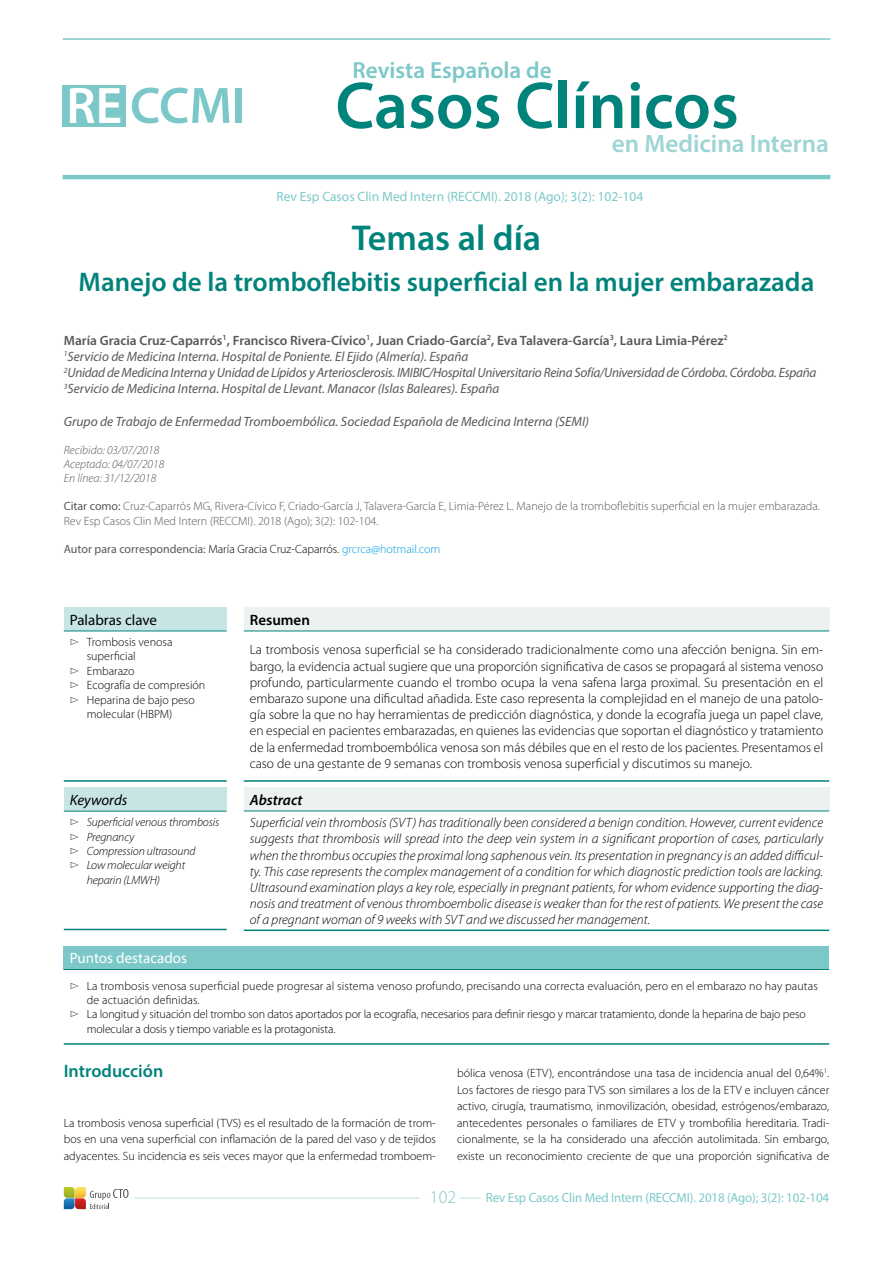
<style>
.page{position:relative;width:893px;height:1263px;background:#fff}
.page>*{position:absolute;margin:0;border:0;box-sizing:border-box;transform-origin:0 0}
.t1{font:600 66.75px "Myriad Pro";color:#00837b}
.t2{font:600 36px "Myriad Pro";color:#00837b}
.t3{font:600 27px "Myriad Pro";color:#00837a}
.t4{font:600 25.2px "Myriad Pro";color:#9dd4d4}
.t5{font:600 23.25px "Myriad Pro";color:#7cc8c9}
.t6{font:600 18px "Myriad Pro";color:#00837b}
.t7{font:300 18px "Myriad Pro";color:#7cc8c9}
.t8{font:15px "Myriad Pro";color:#fff}
.t9{font:15px "Myriad Pro";color:#000}
.t10{font:italic 15px "Myriad Pro";color:#000}
.t11{font:italic 600 15px "Myriad Pro";color:#000}
.t12{font:600 15px "Myriad Pro";color:#000}
.t13{font:300 13.5px/16.2px "Myriad Pro";color:#000;text-align:justify}
.t14{font:italic 300 13.5px/16.2px "Myriad Pro";color:#000;text-align:justify}
.t15{font:italic 13.5px/16.2px "Myriad Pro";color:#58585a}
.t16{font:13.5px "Myriad Pro";color:#7cc8c9}
.t17{font:13.2px "Myriad Pro";letter-spacing:-.01em;color:#7cc8c9}
.t18{font:300 12px/16.5px "Myriad Pro";color:#000;text-align:justify}
.t19{font:300 12px/14.4px "Myriad Pro";color:#58585a}
.t20{font:italic 300 12px "Myriad Pro";letter-spacing:-.01em;color:#000}
.t21{font:12px "Myriad Pro";color:#58585a}
.t22{font:italic 300 12px/14.4px "Myriad Pro";color:#58585a}
.s1{font-weight:600;font-style:normal}
.s2{font-weight:400}
.s3{font-weight:300;color:#000}
.s4{font-weight:300;color:#009ee0}
</style>
<div class="page">
<div style="left:63px;top:85px;width:63px;height:41px;background:#7cc8c9"></div>
<svg style="left:70px;top:88px;width:50px;height:35px"></svg>
<svg style="left:132px;top:88px;width:97px;height:35px"></svg>
<div style="left:236px;top:88px;width:6px;height:35px;background:#7cc8c9"></div>
<hr style="left:63px;top:38px;width:767px;height:2px;background:#7cc8c9">
<hr style="left:63px;top:175px;width:767px;height:4px;background:#7cc8c9">
<svg style="left:64px;top:1187px;width:65px;height:22px"></svg>
<hr style="left:134px;top:1198px;width:285px;height:1px;background:#b9dfdf">
<svg style="left:460px;top:1198px;width:20px;height:1px"></svg>
<div style="left:64px;top:608px;width:163px;height:23px;background:#c6e5e4"></div>
<hr style="left:64px;top:780px;width:163px;height:2px;background:#00837b">
<hr style="left:64px;top:631px;width:163px;height:1px;background:#00837b">
<div style="left:64px;top:788px;width:163px;height:23px;background:#c6e5e4"></div>
<hr style="left:64px;top:929px;width:163px;height:1px;background:#00837b">
<hr style="left:64px;top:811px;width:163px;height:1px;background:#00837b">
<div style="left:244px;top:608px;width:585px;height:23px;background:#ebf2f1"></div>
<hr style="left:244px;top:780px;width:585px;height:2px;background:#00837b">
<hr style="left:244px;top:631px;width:585px;height:1px;background:#00837b">
<div style="left:244px;top:788px;width:585px;height:23px;background:#ebf2f1"></div>
<hr style="left:244px;top:929px;width:585px;height:2px;background:#00837b">
<hr style="left:244px;top:810px;width:585px;height:1px;background:#00837b">
<div style="left:64px;top:946px;width:765px;height:23px;background:#7cc8c9"></div>
<hr style="left:64px;top:969px;width:765px;height:1px;background:#00837b">
<hr style="left:64px;top:1043px;width:765px;height:2px;background:#00837b">
<h3 class="t5" style="left:352px;top:56px;width:201px">Revista Española de</h3>
<h1 class="t1" style="left:335px;top:63px;width:405px">Casos Clínicos</h1>
<h3 class="t4" style="left:612px;top:127px;width:218px">en Medicina Interna</h3>
<p class="t16" style="left:276px;top:188px;width:368px">Rev Esp Casos Clin Med Intern (RECCMI). 2018 (Ago); 3(2): 102-104</p>
<h2 class="t2" style="left:352px;top:215px;width:191px">Temas al día</h2>
<h3 class="t3" style="left:79px;top:265px;width:737px">Manejo de la tromboflebitis superficial en la mujer embarazada</h3>
<p class="t15" style="left:64px;top:332px;width:754px"><span class="s1">María Gracia Cruz-Caparrós</span><sup>1</sup><span class="s1">, Francisco Rivera-Cívico</span><sup>1</sup><span class="s1">, Juan Criado-García</span><sup>2</sup><span class="s1">, Eva Talavera-García</span><sup>3</sup><span class="s1">, Laura Limia-Pérez</span><sup>2<br></sup><sup>1</sup>Servicio de Medicina Interna. Hospital de Poniente. El Ejido (Almería). España<br><sup>2</sup>Unidad de Medicina Interna y Unidad de Lípidos y Arteriosclerosis. IMIBIC/Hospital Universitario Reina Sofía/Universidad de Córdoba. Córdoba. España <sup>3</sup>Servicio de Medicina Interna. Hospital de Llevant. Manacor (Islas Baleares). España</p>
<p class="t15" style="left:64px;top:413px;width:527px">Grupo de Trabajo de Enfermedad Tromboembólica. Sociedad Española de Medicina Interna (SEMI)</p>
<p class="t22" style="left:64px;top:443px;width:102px">Recibido: 03/07/2018<br>Aceptado: 04/07/2018<br>En línea: 31/12/2018</p>
<p class="t19" style="left:64px;top:499px;width:758px"><span class="s2">Citar como:</span> Cruz-Caparrós MG, Rivera-Cívico F, Criado-García J, Talavera-García E, Limia-Pérez L. Manejo de la tromboflebitis superficial en la mujer embarazada.<br>Rev Esp Casos Clin Med Intern (RECCMI). 2018 (Ago); 3(2): 102-104.</p>
<p class="t21" style="left:64px;top:541px;width:378px">Autor para correspondencia: <span class="s3">María Gracia Cruz-Caparrós.</span> <span class="s4">grcrca@hotmail.com</span></p>
<p class="t9" style="left:70px;top:611px;width:89px">Palabras clave</p>
<p class="t18" style="left:70px;top:634px;width:104px">▻ Trombosis venosa</p>
<p class="t18" style="left:87px;top:648px;width:50px">superficial</p>
<p class="t18" style="left:70px;top:663px;width:66px">▻ Embarazo</p>
<p class="t18" style="left:70px;top:677px;width:137px">▻ Ecografía de compresión</p>
<p class="t18" style="left:70px;top:691px;width:127px">▻ Heparina de bajo peso</p>
<p class="t18" style="left:87px;top:706px;width:87px">molecular (HBPM)</p>
<p class="t10" style="left:70px;top:791px;width:59px">Keywords</p>
<p class="t20" style="left:70px;top:816px;width:151px">▻ Superficial venous thrombosis</p>
<p class="t20" style="left:70px;top:830px;width:66px">▻ Pregnancy</p>
<p class="t20" style="left:70px;top:845px;width:127px">▻ Compression ultrasound</p>
<p class="t20" style="left:70px;top:859px;width:117px">▻ Low molecular weight</p>
<p class="t20" style="left:87px;top:873px;width:75px">heparin (LMWH)</p>
<p class="t12" style="left:250px;top:610px;width:62px">Resumen</p>
<p class="t13" style="left:250px;top:642px;width:575px">La trombosis venosa superficial se ha considerado tradicionalmente como una afección benigna. Sin em&shy;bargo, la evidencia actual sugiere que una proporción significativa de casos se propagará al sistema venoso profundo, particularmente cuando el trombo ocupa la vena safena larga proximal. Su presentación en el embarazo supone una dificultad añadida. Este caso representa la complejidad en el manejo de una patolo&shy;gía sobre la que no hay herramientas de predicción diagnóstica, y donde la ecografía juega un papel clave, en especial en pacientes embarazadas, en quienes las evidencias que soportan el diagnóstico y tratamiento de la enfermedad tromboembólica venosa son más débiles que en el resto de los pacientes. Presentamos el caso de una gestante de 9 semanas con trombosis venosa superficial y discutimos su manejo.</p>
<p class="t11" style="left:250px;top:790px;width:54px">Abstract</p>
<p class="t14" style="left:250px;top:815px;width:575px">Superficial vein thrombosis (SVT) has traditionally been considered a benign condition. However, current evidence suggests that thrombosis will spread into the deep vein system in a significant proportion of cases, particularly when the thrombus occupies the proximal long saphenous vein. Its presentation in pregnancy is an added difficul&shy;ty. This case represents the complex management of a condition for which diagnostic prediction tools are lacking.<br>Ultrasound examination plays a key role, especially in pregnant patients, for whom evidence supporting the diag&shy;nosis and treatment of venous thromboembolic disease is weaker than for the rest of patients. We present the case of a pregnant woman of 9 weeks with SVT and we discussed her management.</p>
<p class="t8" style="left:70px;top:949px;width:119px">Puntos destacados</p>
<p class="t18" style="left:70px;top:977px;width:749px">▻ La trombosis venosa superficial puede progresar al sistema venoso profundo, precisando una correcta evaluación, pero en el embarazo no hay pautas</p>
<p class="t18" style="left:87px;top:992px;width:114px">de actuación definidas.</p>
<p class="t18" style="left:70px;top:1006px;width:737px">▻ La longitud y situación del trombo son datos aportados por la ecografía, necesarios para definir riesgo y marcar tratamiento, donde la heparina de bajo peso</p>
<p class="t18" style="left:87px;top:1021px;width:250px">molecular a dosis y tiempo variable es la protagonista.</p>
<h3 class="t6" style="left:64px;top:1060px;width:101px">Introducción</h3>
<p class="t18" style="left:64px;top:1114px;width:374px">La trombosis venosa superficial (TVS) es el resultado de la formación de trom&shy;bos en una vena superficial con inflamación de la pared del vaso y de tejidos adyacentes. Su incidencia es seis veces mayor que la enfermedad tromboem-</p>
<p class="t18" style="left:457px;top:1065px;width:374px">bólica venosa (ETV), encontrándose una tasa de incidencia anual del 0,64%<sup>1</sup>.<br>Los factores de riesgo para TVS son similares a los de la ETV e incluyen cáncer activo, cirugía, traumatismo, inmovilización, obesidad, estrógenos/embarazo, antecedentes personales o familiares de ETV y trombofilia hereditaria. Tradi&shy;cionalmente, se la ha considerado una afección autolimitada. Sin embargo, existe un reconocimiento creciente de que una proporción significativa de</p>
<h3 class="t7" style="left:430px;top:1187px;width:28px">102</h3>
<p class="t17" style="left:486px;top:1190px;width:345px">Rev Esp Casos Clin Med Intern (RECCMI). 2018 (Ago); 3(2): 102-104</p>
</div>
